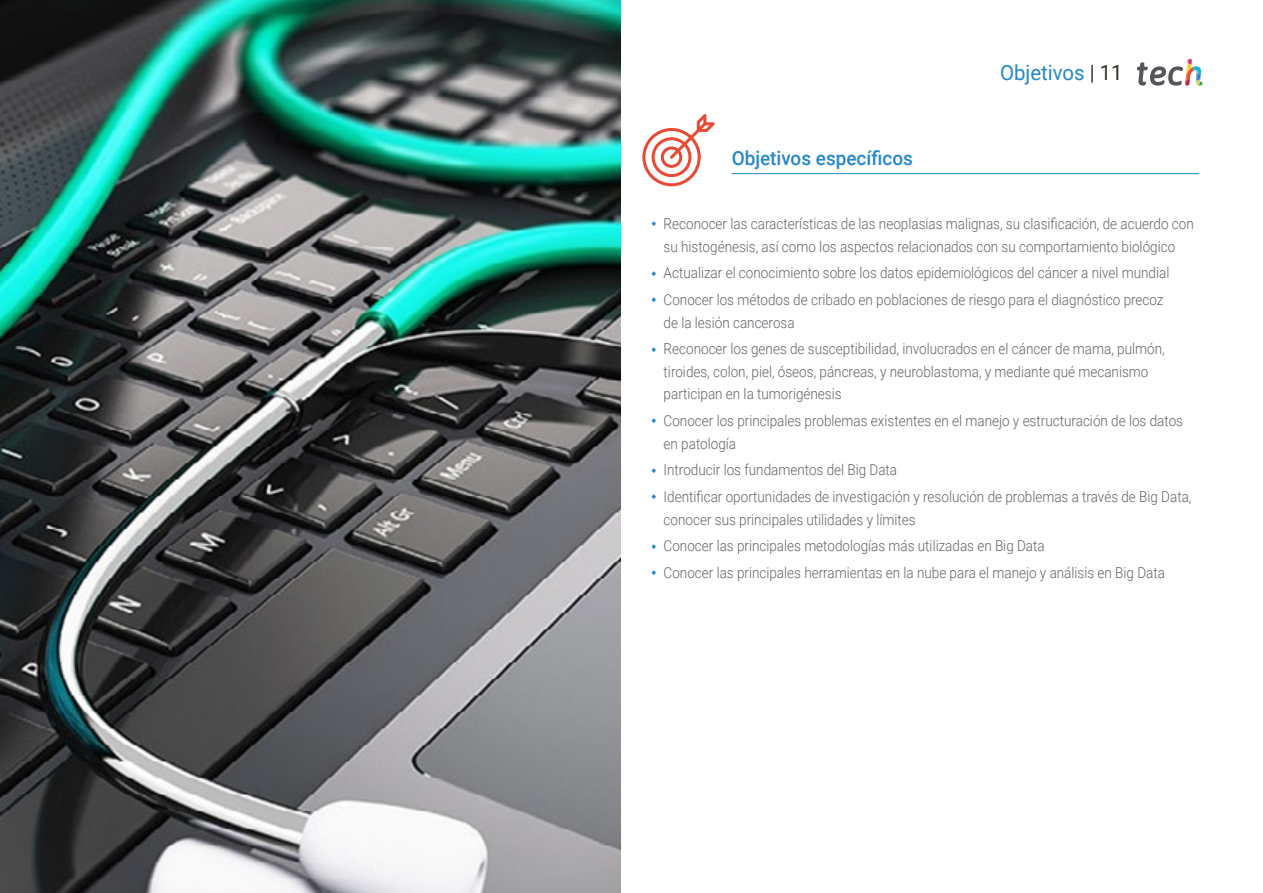
<style>
.page{position:relative;width:1263px;height:893px;background:#fff}
.page>*{position:absolute;margin:0;border:0;box-sizing:border-box;transform-origin:0 0}
.t1{font:21px "Roboto";color:#2488c9}
.t2{font:500 19.5px "Roboto";color:#2488c9}
.t3{font:300 15px/26.7px "Roboto";color:#61646a;scale:.9 1}
.s1{color:#312e20}
</style>
<div class="page">
<img style="left:0;top:0;width:621px;height:893px">
<hr style="left:731px;top:173px;width:468px;height:1px;background:#2488c9">
<svg style="left:642px;top:114px;width:73px;height:72px"></svg>
<svg style="left:1137px;top:59px;width:65px;height:27px"></svg>
<h2 class="t2" style="left:732px;top:144px;width:183px">Objetivos específicos</h2>
<h1 class="t1" style="left:1000px;top:57px;width:124px">Objetivos <span class="s1">| 11</span></h1>
<p class="t3" style="left:664px;top:212px;width:591px;line-height:22.5px">Reconocer las características de las neoplasias malignas, su clasificación, de acuerdo con su histogénesis, así como los aspectos relacionados con su comportamiento biológico</p>
<p class="t3" style="left:664px;top:259px;width:563px">Actualizar el conocimiento sobre los datos epidemiológicos del cáncer a nivel mundial<br>Conocer los métodos de cribado en poblaciones de riesgo para el diagnóstico precoz</p>
<p class="t3" style="left:664px;top:308px;width:558px">de la lesión cancerosa<br>Reconocer los genes de susceptibilidad, involucrados en el cáncer de mama, pulmón,</p>
<p class="t3" style="left:664px;top:360px;width:540px;line-height:22.5px">tiroides, colon, piel, óseos, páncreas, y neuroblastoma, y mediante qué mecanismo participan en la tumorigénesis</p>
<p class="t3" style="left:664px;top:409px;width:579px;line-height:22.5px">Conocer los principales problemas existentes en el manejo y estructuración de los datos en patología</p>
<p class="t3" style="left:664px;top:456px;width:588px">Introducir los fundamentos del Big Data<br>Identificar oportunidades de investigación y resolución de problemas a través de Big Data,</p>
<p class="t3" style="left:664px;top:505px;width:558px">conocer sus principales utilidades y límites<br>Conocer las principales metodologías más utilizadas en Big Data<br>Conocer las principales herramientas en la nube para el manejo y análisis en Big Data</p>
</div>
